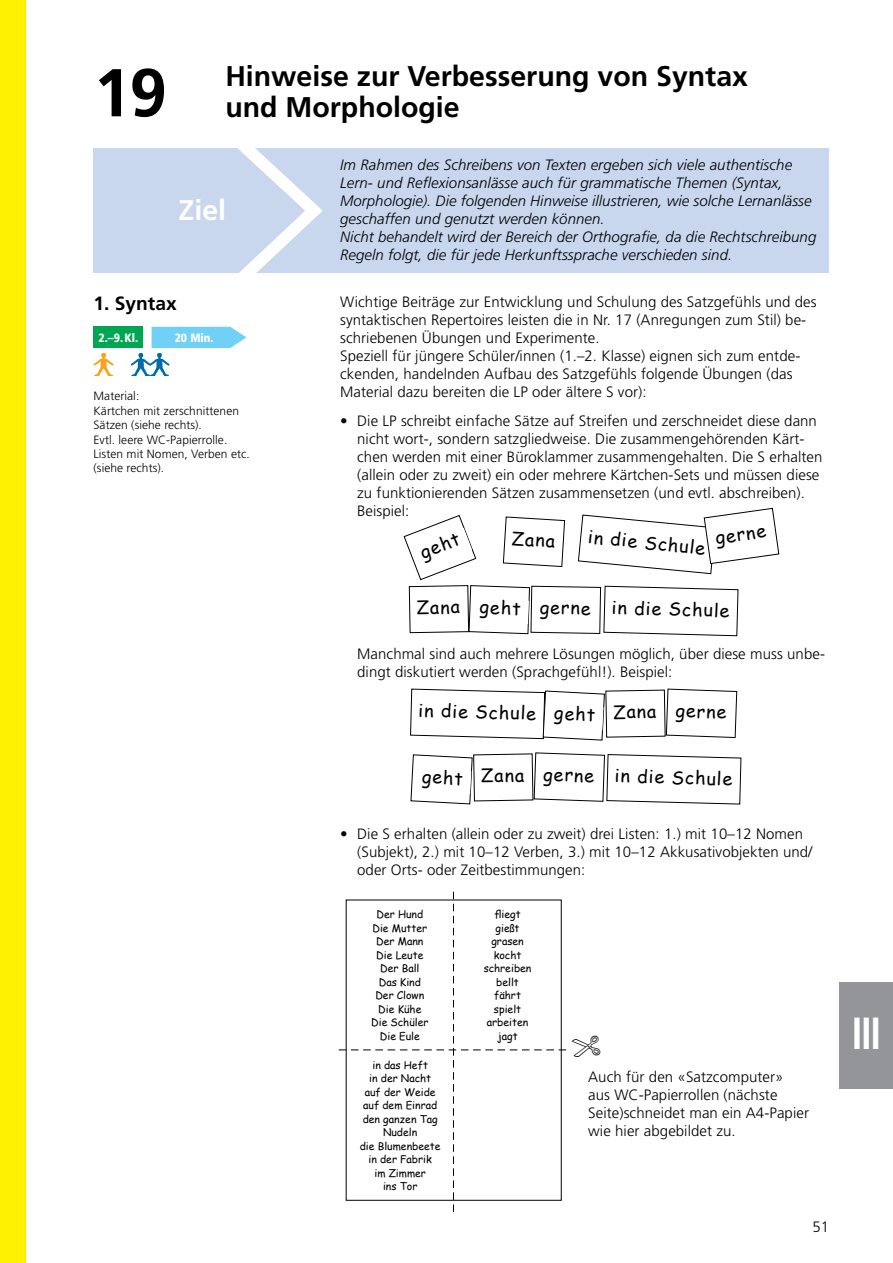
<style>
.page{position:relative;width:893px;height:1263px;background:#fff}
.page>*{position:absolute;margin:0;border:0;box-sizing:border-box;transform-origin:0 0}
.t1{font:700 67.5px "Frutiger";color:#000}
.t2{font:700 condensed 45px "Frutiger";color:#fff;scale:.9 1}
.t3{font:700 28.5px "Frutiger";color:#000}
.t4{font:700 28.5px "Frutiger";color:#fff}
.t5{font:700 19.2px "Frutiger";color:#000}
.t6{font:18px "Comic Sans MS";color:#000}
.t7{font:300 15px/18px "Frutiger";letter-spacing:.005em;color:#000}
.t8{font:italic 300 15px/18px "Frutiger";letter-spacing:.005em;color:#000}
.t9{font:300 12px/14.4px "Frutiger";letter-spacing:.005em;color:#000}
.t10{font:900 condensed 12px "Frutiger";color:#fff}
.t11{font:10.5px/13.5px "Comic Sans MS";color:#000;text-align:center}
</style>
<div class="page">
<div style="left:94px;top:149px;width:735px;height:124px;background:#c8d7ee"></div>
<svg style="left:210px;top:148px;width:122px;height:125px"></svg>
<div style="left:94px;top:327px;width:49px;height:21px;background:#00a651"></div>
<svg style="left:131px;top:327px;width:115px;height:49px"></svg>
<svg style="left:93px;top:353px;width:21px;height:23px"></svg>
<svg style="left:404px;top:508px;width:375px;height:128px"></svg>
<svg style="left:410px;top:689px;width:327px;height:51px"></svg>
<svg style="left:411px;top:752px;width:330px;height:52px"></svg>
<svg style="left:339px;top:892px;width:227px;height:320px"></svg>
<div style="left:840px;top:982px;width:53px;height:107px;background:#939598"></div>
<div style="left:0;top:0;width:26px;height:1263px;background:#fff200"></div>
<h1 class="t1" style="left:94px;top:53px;width:75px">19</h1>
<h3 class="t3" style="left:225px;top:59px;width:524px">Hinweise zur Verbesserung von Syntax</h3>
<h3 class="t3" style="left:225px;top:91px;width:236px">und Morphologie</h3>
<h3 class="t4" style="left:179px;top:194px;width:49px">Ziel</h3>
<p class="t5" style="left:94px;top:292px;width:85px">1. Syntax</p>
<p class="t10" style="left:98px;top:330px;width:41px">2.–9. Kl.</p>
<p class="t10" style="left:175px;top:330px;width:40px">20 Min.</p>
<p class="t9" style="left:94px;top:389px;width:158px">Material:<br>Kärtchen mit zerschnittenen<br>Sätzen (siehe rechts).<br>Evtl. leere WC-Papierrolle.<br>Listen mit Nomen, Verben etc. (siehe rechts).</p>
<p class="t8" style="left:340px;top:156px;width:478px">Im Rahmen des Schreibens von Texten ergeben sich viele authentische Lern- und Reflexionsanlässe auch für grammatische Themen (Syntax, Morphologie). Die folgenden Hinweise illustrieren, wie solche Lernanlässe geschaffen und genutzt werden können.<br>Nicht behandelt wird der Bereich der Orthografie, da die Rechtschreibung Regeln folgt, die für jede Herkunftssprache verschieden sind.</p>
<p class="t7" style="left:340px;top:293px;width:478px">Wichtige Beiträge zur Entwicklung und Schulung des Satzgefühls und des syntaktischen Repertoires leisten die in Nr. 17 (Anregungen zum Stil) be&shy;schriebenen Übungen und Experimente.<br>Speziell für jüngere Schüler/innen (1.–2. Klasse) eignen sich zum entde&shy;ckenden, handelnden Aufbau des Satzgefühls folgende Übungen (das Material dazu bereiten die LP oder ältere S vor):</p>
<p class="t7" style="left:357px;top:412px;width:467px;text-indent:-17px">• Die LP schreibt einfache Sätze auf Streifen und zerschneidet diese dann nicht wort-, sondern satzgliedweise. Die zusammengehörenden Kärt&shy;chen werden mit einer Büroklammer zusammengehalten. Die S erhalten (allein oder zu zweit) ein oder mehrere Kärtchen-Sets und müssen diese zu funktionierenden Sätzen zusammensetzen (und evtl. abschreiben).<br>Beispiel:</p>
<p class="t6" style="left:513px;top:525px;width:45px;rotate:4deg">Zana</p>
<p class="t6" style="left:589px;top:524px;width:119px;rotate:5deg">in die Schule</p>
<p class="t6" style="left:714px;top:524px;width:52px;rotate:-8deg">gerne</p>
<p class="t6" style="left:416px;top:540px;width:43px;rotate:-21deg">geht</p>
<p class="t6" style="left:417px;top:594px;width:45px;rotate:-1deg">Zana</p>
<p class="t6" style="left:480px;top:594px;width:43px;rotate:2deg">geht</p>
<p class="t6" style="left:540px;top:594px;width:191px;rotate:1deg">gerne in die Schule</p>
<p class="t7" style="left:357px;top:645px;width:469px">Manchmal sind auch mehrere Lösungen möglich, über diese muss unbe&shy;dingt diskutiert werden (Sprachgefühl!). Beispiel:</p>
<p class="t6" style="left:419px;top:697px;width:119px;rotate:1deg">in die Schule</p>
<p class="t6" style="left:555px;top:699px;width:43px;rotate:3deg">geht</p>
<p class="t6" style="left:613px;top:699px;width:45px;rotate:-1deg">Zana</p>
<p class="t6" style="left:676px;top:697px;width:52px;rotate:2deg">gerne</p>
<p class="t6" style="left:423px;top:763px;width:43px;rotate:3deg">geht</p>
<p class="t6" style="left:481px;top:762px;width:45px;rotate:-1deg">Zana</p>
<p class="t6" style="left:544px;top:761px;width:52px;rotate:2deg">gerne</p>
<p class="t6" style="left:615px;top:763px;width:119px;rotate:1deg">in die Schule</p>
<p class="t7" style="left:357px;top:825px;width:457px;text-indent:-17px">• Die S erhalten (allein oder zu zweit) drei Listen: 1.) mit 10–12 Nomen (Subjekt), 2.) mit 10–12 Verben, 3.) mit 10–12 Akkusativobjekten und/ oder Orts- oder Zeitbestimmungen:</p>
<p class="t11" style="left:371px;top:907px;width:59px">Der Hund<br>Die Mutter<br>Der Mann<br>Die Leute<br>Der Ball<br>Das Kind<br>Der Clown<br>Die Kühe<br>Die Schüler<br>Die Eule</p>
<p class="t11" style="left:484px;top:907px;width:49px">fliegt gießt grasen kocht schreiben bellt fährt spielt arbeiten jagt</p>
<p class="t11" style="left:360px;top:1058px;width:82px">in das Heft<br>in der Nacht<br>auf der Weide auf dem Einrad den ganzen Tag<br>Nudeln<br>die Blumenbeete in der Fabrik<br>im Zimmer<br>ins Tor</p>
<p class="t7" style="left:588px;top:1067px;width:222px">Auch für den «Satzcomputer» aus WC-Papierrollen (nächste<br>Seite)schneidet man ein A4-Papier wie hier abgebildet zu.</p>
<p class="t7" style="left:812px;top:1218px;width:18px">51</p>
<h2 class="t2" style="left:851px;top:1007px;width:35px">III</h2>
</div>
